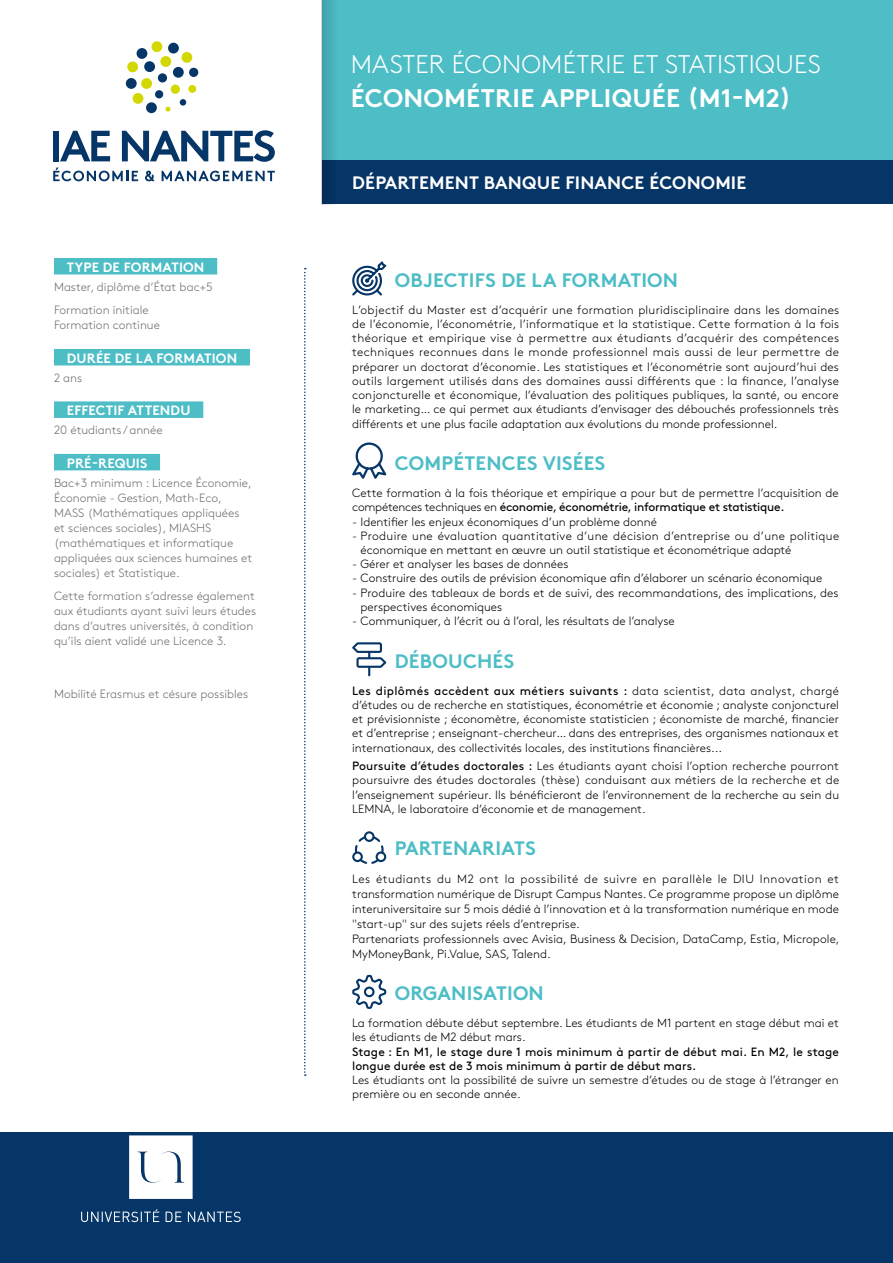
<style>
.page{position:relative;width:893px;height:1263px;background:#fff}
.page>*{position:absolute;margin:0;border:0;box-sizing:border-box;transform-origin:0 0}
.t1{font:300 25.5px "Brown Std";letter-spacing:.01em;color:#fff}
.t2{font:700 25.5px "Brown Std";letter-spacing:.01em;color:#fff}
.t3{font:700 19.5px "Brown Std";letter-spacing:.01em;color:#4dbdc6}
.t4{font:700 18px "Brown Std";letter-spacing:.01em;color:#fff}
.t5{font:700 13.5px "Brown Std";letter-spacing:.01em;color:#fff}
.t6{font:300 12px/14.2px "Brown Std";color:#000}
.t7{font:300 12px/15px "Brown Std";color:#706f6f}
.t8{font:12px/14.2px "Brown Std";letter-spacing:.005em;color:#000}
.s1{font-weight:400}
</style>
<div class="page">
<div style="left:0;top:1132px;width:893px;height:131px;background:#063567"></div>
<div style="left:322px;top:0;width:571px;height:160px;background:#4dbdc6"></div>
<div style="left:322px;top:160px;width:571px;height:44px;background:#063567"></div>
<svg style="left:322px;top:0;width:11px;height:204px"></svg>
<div style="left:127px;top:61px;width:11px;height:11px;background:#d3d800;border-radius:50%"></div>
<div style="left:137px;top:48px;width:10px;height:11px;background:#063567;border-radius:50%"></div>
<div style="left:152px;top:41px;width:10px;height:11px;background:#d3d800;border-radius:50%"></div>
<div style="left:168px;top:43px;width:11px;height:11px;background:#063567;border-radius:50%"></div>
<div style="left:181px;top:52px;width:11px;height:11px;background:#d3d800;border-radius:50%"></div>
<div style="left:189px;top:68px;width:9px;height:9px;background:#063567;border-radius:50%"></div>
<div style="left:188px;top:85px;width:8px;height:8px;background:#d3d800;border-radius:50%"></div>
<div style="left:180px;top:99px;width:6px;height:7px;background:#063567;border-radius:50%"></div>
<svg style="left:166px;top:107px;width:4px;height:5px"></svg>
<div style="left:146px;top:102px;width:11px;height:11px;background:#063567;border-radius:50%"></div>
<div style="left:133px;top:93px;width:10px;height:11px;background:#d3d800;border-radius:50%"></div>
<div style="left:126px;top:78px;width:11px;height:11px;background:#063567;border-radius:50%"></div>
<div style="left:160px;top:56px;width:11px;height:11px;background:#d3d800;border-radius:50%"></div>
<div style="left:173px;top:67px;width:11px;height:11px;background:#063567;border-radius:50%"></div>
<div style="left:171px;top:85px;width:9px;height:9px;background:#d3d800;border-radius:50%"></div>
<div style="left:155px;top:90px;width:8px;height:8px;background:#063567;border-radius:50%"></div>
<div style="left:141px;top:78px;width:11px;height:11px;background:#d3d800;border-radius:50%"></div>
<div style="left:144px;top:61px;width:11px;height:11px;background:#063567;border-radius:50%"></div>
<div style="left:158px;top:73px;width:9px;height:10px;background:#063567;border-radius:50%"></div>
<svg style="left:53px;top:130px;width:222px;height:51px"></svg>
<svg style="left:81px;top:1135px;width:160px;height:87px"></svg>
<svg style="left:304px;top:268px;width:2px;height:808px"></svg>
<svg style="left:352px;top:261px;width:34px;height:34px"></svg>
<svg style="left:352px;top:442px;width:34px;height:37px"></svg>
<svg style="left:352px;top:642px;width:34px;height:34px"></svg>
<svg style="left:352px;top:831px;width:34px;height:33px"></svg>
<svg style="left:352px;top:975px;width:34px;height:34px"></svg>
<div style="left:54px;top:258px;width:163px;height:16px;background:#4dbdc6"></div>
<div style="left:54px;top:349px;width:196px;height:16px;background:#4dbdc6"></div>
<div style="left:54px;top:401px;width:149px;height:17px;background:#4dbdc6"></div>
<div style="left:54px;top:454px;width:106px;height:16px;background:#4dbdc6"></div>
<p class="t5" style="left:67px;top:259px;width:139px">TYPE DE FORMATION</p>
<p class="t7" style="left:54px;top:275px;width:160px;line-height:23.5px">Master, diplôme d’État bac+5<br>Formation initiale</p>
<p class="t7" style="left:54px;top:318px;width:107px">Formation continue</p>
<p class="t5" style="left:67px;top:350px;width:172px">DURÉE DE LA FORMATION</p>
<p class="t7" style="left:54px;top:370px;width:30px">2 ans</p>
<p class="t5" style="left:67px;top:402px;width:125px">EFFECTIF ATTENDU</p>
<p class="t7" style="left:54px;top:423px;width:110px">20 étudiants / année</p>
<p class="t5" style="left:67px;top:454px;width:82px">PRÉ-REQUIS</p>
<p class="t7" style="left:54px;top:475px;width:200px">Bac+3 minimum : Licence Économie,<br>Économie - Gestion, Math-Eco,<br>MASS (Mathématiques appliquées et sciences sociales), MIASHS (mathématiques et informatique appliquées aux sciences humaines et sociales) et Statistique.</p>
<p class="t7" style="left:54px;top:589px;width:204px">Cette formation s’adresse également aux étudiants ayant suivi leurs études dans d’autres universités, à condition qu’ils aient validé une Licence 3.</p>
<p class="t7" style="left:54px;top:686px;width:196px">Mobilité Erasmus et césure possibles</p>
<h1 class="t1" style="left:351px;top:49px;width:472px">MASTER ÉCONOMÉTRIE ET STATISTIQUES</h1>
<h1 class="t2" style="left:351px;top:82px;width:442px">ÉCONOMÉTRIE APPLIQUÉE (M1-M2)</h1>
<h3 class="t4" style="left:352px;top:172px;width:396px">DÉPARTEMENT BANQUE FINANCE ÉCONOMIE</h3>
<h2 class="t3" style="left:395px;top:268px;width:285px">OBJECTIFS DE LA FORMATION</h2>
<p class="t6" style="left:352px;top:303px;width:489px;text-align:justify">L’objectif du Master est d’acquérir une formation pluridisciplinaire dans les domaines de l’économie, l’économétrie, l’informatique et la statistique. Cette formation à la fois théorique et empirique vise à permettre aux étudiants d’acquérir des compétences techniques reconnues dans le monde professionnel mais aussi de leur permettre de préparer un doctorat d’économie. Les statistiques et l’économétrie sont aujourd’hui des outils largement utilisés dans des domaines aussi différents que : la finance, l’analyse conjoncturelle et économique, l’évaluation des politiques publiques, la santé, ou encore le marketing… ce qui permet aux étudiants d’envisager des débouchés professionnels très différents et une plus facile adaptation aux évolutions du monde professionnel.</p>
<h2 class="t3" style="left:395px;top:451px;width:212px">COMPÉTENCES VISÉES</h2>
<p class="t6" style="left:352px;top:486px;width:488px">Cette formation à la fois théorique et empirique a pour but de permettre l’acquisition de compétences techniques en <span class="s1">économie, économétrie, informatique et statistique.</span></p>
<p class="t6" style="left:352px;top:514px;width:306px">- Identifier les enjeux économiques d’un problème donné</p>
<p class="t6" style="left:360px;top:529px;width:480px;text-indent:-8px">- Produire une évaluation quantitative d’une décision d’entreprise ou d’une politique économique en mettant en œuvre un outil statistique et économétrique adapté</p>
<p class="t6" style="left:352px;top:557px;width:218px">- Gérer et analyser les bases de données</p>
<p class="t6" style="left:352px;top:571px;width:472px">- Construire des outils de prévision économique afin d’élaborer un scénario économique</p>
<p class="t6" style="left:360px;top:586px;width:480px;text-indent:-8px">- Produire des tableaux de bords et de suivi, des recommandations, des implications, des perspectives économiques</p>
<p class="t6" style="left:352px;top:614px;width:324px">- Communiquer, à l’écrit ou à l’oral, les résultats de l’analyse</p>
<h2 class="t3" style="left:395px;top:649px;width:121px">DÉBOUCHÉS</h2>
<p class="t6" style="left:352px;top:683px;width:488px;text-align:justify"><span class="s1">Les diplômés accèdent aux métiers suivants :</span> data scientist, data analyst, chargé d’études ou de recherche en statistiques, économétrie et économie ; analyste conjoncturel et prévisionniste ; économètre, économiste statisticien ; économiste de marché, financier et d’entreprise ; enseignant-chercheur… dans des entreprises, des organismes nationaux et internationaux, des collectivités locales, des institutions financières...</p>
<p class="t6" style="left:352px;top:759px;width:488px;text-align:justify"><span class="s1">Poursuite d’études doctorales :</span> Les étudiants ayant choisi l’option recherche pourront poursuivre des études doctorales (thèse) conduisant aux métiers de la recherche et de l’enseignement supérieur. Ils bénéficieront de l’environnement de la recherche au sein du LEMNA, le laboratoire d’économie et de management.</p>
<h2 class="t3" style="left:395px;top:836px;width:142px">PARTENARIATS</h2>
<p class="t6" style="left:352px;top:871px;width:489px;line-height:15px">Les étudiants du M2 ont la possibilité de suivre en parallèle le DIU Innovation et transformation numérique de Disrupt Campus Nantes. Ce programme propose un diplôme interuniversitaire sur 5 mois dédié à l’innovation et à la transformation numérique en mode "start-up" sur des sujets réels d’entreprise.<br>Partenariats professionnels avec Avisia, Business &amp; Decision, DataCamp, Estia, Micropole, MyMoneyBank, Pi.Value, SAS, Talend.</p>
<h2 class="t3" style="left:395px;top:981px;width:150px">ORGANISATION</h2>
<p class="t6" style="left:352px;top:1016px;width:488px">La formation débute début septembre. Les étudiants de M1 partent en stage début mai et les étudiants de M2 début mars.</p>
<p class="t8" style="left:352px;top:1044px;width:488px">Stage : En M1, le stage dure 1 mois minimum à partir de début mai. En M2, le stage longue durée est de 3 mois minimum à partir de début mars.</p>
<p class="t6" style="left:352px;top:1073px;width:488px">Les étudiants ont la possibilité de suivre un semestre d’études ou de stage à l’étranger en première ou en seconde année.</p>
</div>
